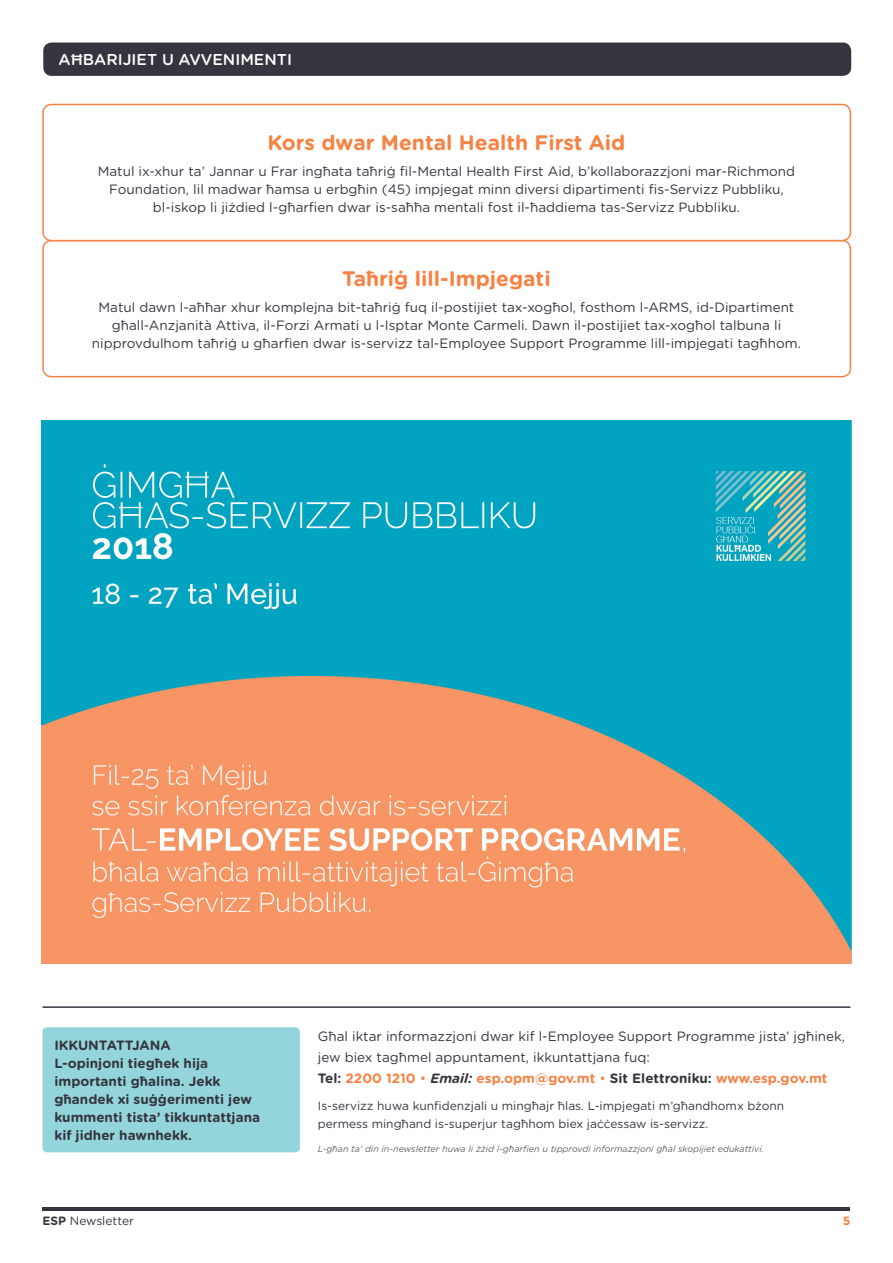
<style>
.page{position:relative;width:893px;height:1263px;background:#fff}
.page>*{position:absolute;margin:0;border:0;box-sizing:border-box;transform-origin:0 0}
.small_title{font:700 21px "Gotham Rounded";color:#f58345}
.t1{font:500 15.75px "Gotham Rounded";color:#fff}
.Body{font:13.5px/18px "Gotham Rounded";color:#353540;text-align:center}
.Body-2{font:700 13.5px/18px "Gotham Rounded";color:#353540}
.Body-3{font:12px/18px "Gotham Rounded";color:#353540}
.t2{font:700 12px "Gotham Rounded";color:#f58345}
.Body-4{font:italic 9px "Gotham Rounded";color:#6a5f64}
.s1{font-weight:700}
.s2{font-weight:700;color:#f58345}
.s3{color:#f58345}
.s4{font-weight:700;font-style:italic}
</style>
<div class="page">
<div style="left:42px;top:240px;width:809px;height:137px;border:2px solid #f58345;border-radius:9px"></div>
<div style="left:43px;top:1027px;width:257px;height:125px;background:#93d5da;border-radius:4px"></div>
<hr style="left:43px;top:1006px;width:807px;height:2px;background:#353540">
<img style="left:41px;top:421px;width:811px;height:542px">
<div style="left:43px;top:43px;width:808px;height:33px;background:#353540;border-radius:9px"></div>
<div style="left:42px;top:104px;width:809px;height:137px;border:2px solid #f58345;border-radius:9px"></div>
<hr style="left:43px;top:1207px;width:807px;height:4px;background:#353540">
<p class="t1" style="left:59px;top:49px;width:235px">AĦBARIJIET U AVVENIMENTI</p>
<p class="small_title" style="left:268px;top:127px;width:359px">Kors dwar Mental Health First Aid</p>
<p class="Body" style="left:98px;top:162px;width:699px">Matul ix-xhur ta’ Jannar u Frar ingħata taħriġ fil-Mental Health First Aid, b’kollaborazzjoni mar-Richmond<br>Foundation, lil madwar ħamsa u erbgħin (45) impjegat minn diversi dipartimenti fis-Servizz Pubbliku, bl-iskop li jiżdied l-għarfien dwar is-saħħa mentali fost il-ħaddiema tas-Servizz Pubbliku.</p>
<p class="small_title" style="left:342px;top:263px;width:210px">Taħriġ lill-Impjegati</p>
<p class="Body" style="left:92px;top:298px;width:711px">Matul dawn l-aħħar xhur komplejna bit-taħriġ fuq il-postijiet tax-xogħol, fosthom l-ARMS, id-Dipartiment għall-Anzjanità Attiva, il-Forzi Armati u l-Isptar Monte Carmeli. Dawn il-postijiet tax-xogħol talbuna li nipprovdulhom taħriġ u għarfien dwar is-servizz tal-Employee Support Programme lill-impjegati tagħhom.</p>
<p class="Body-2" style="left:54px;top:1036px;width:118px">IKKUNTATTJANA</p>
<p class="Body-2" style="left:54px;top:1054px;width:207px">L-opinjoni tiegħek hija importanti għalina. Jekk għandek xi suġġerimenti jew kummenti tista’ tikkuntattjana kif jidher hawnhekk.</p>
<p class="Body" style="left:318px;top:1025px;width:529px;line-height:21px;text-align:left">Għal iktar informazzjoni dwar kif l-Employee Support Programme jista’ jgħinek, jew biex tagħmel appuntament, ikkuntattjana fuq:<br><span class="s1">Tel:</span> <span class="s2">2200 1210</span> <span class="s3">•</span> <span class="s4">Email:</span> <span class="s2">esp.opm@gov.mt</span> <span class="s3">•</span> <span class="s1">Sit Elettroniku:</span> <span class="s2">www.esp.gov.mt</span></p>
<p class="Body-3" style="left:318px;top:1096px;width:468px">Is-servizz huwa kunfidenzjali u mingħajr ħlas. L-impjegati m’għandhomx bżonn permess mingħand is-superjur tagħhom biex jaċċessaw is-servizz.</p>
<p class="Body-4" style="left:318px;top:1142px;width:448px">L-għan ta’ din in-newsletter huwa li żżid l-għarfien u tipprovdi informazzjoni għal skopijiet edukattivi.</p>
<p class="Body-3" style="left:43px;top:1211px;width:93px"><span class="s1">ESP</span> Newsletter</p>
<p class="t2" style="left:843px;top:1212px;width:9px">5</p>
</div>
